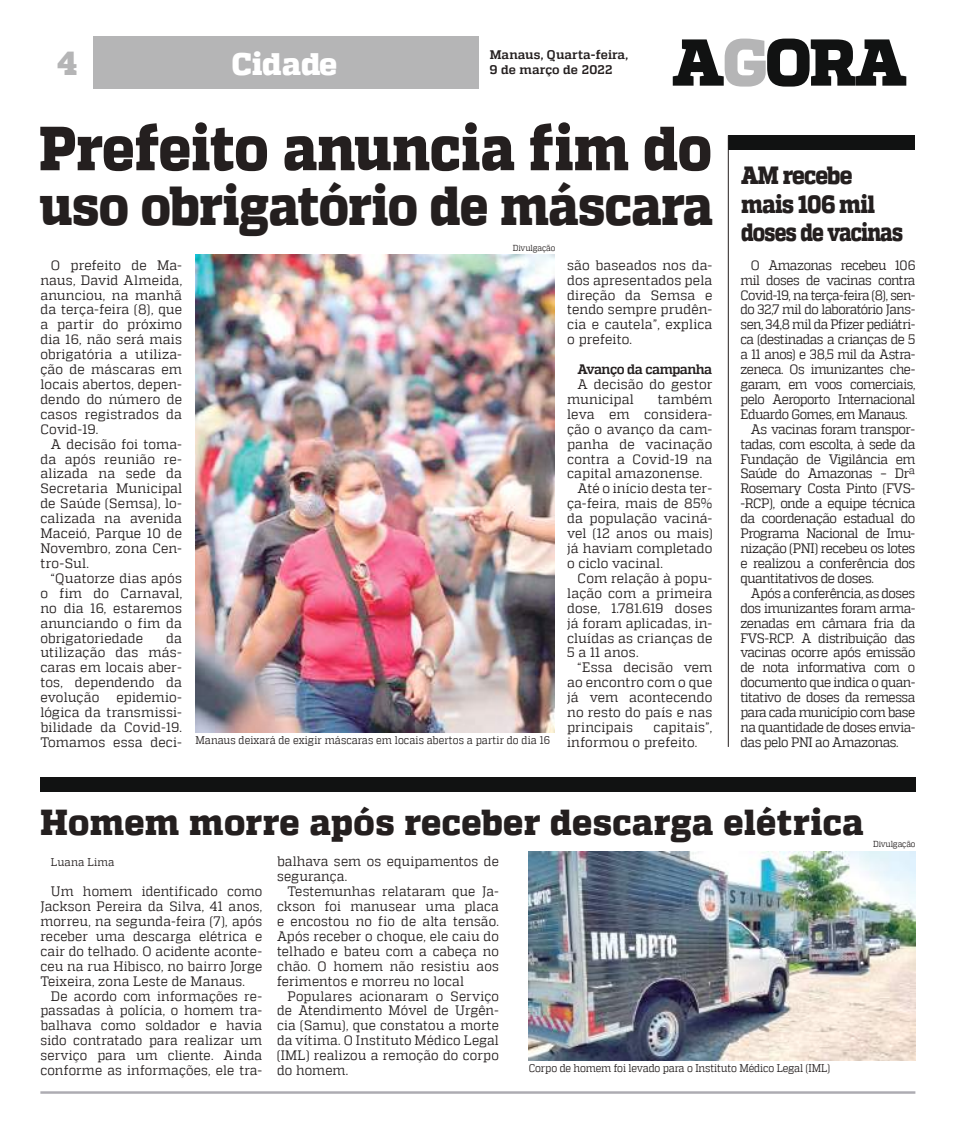
<style>
.page{position:relative;width:957px;height:1134px;background:#fff}
.page>*{position:absolute;margin:0;border:0;box-sizing:border-box;transform-origin:0 0}
.t1{font:800 62.12px "MW Quadon";letter-spacing:-.005em;color:#241f1f;scale:.89 1}
.t2{font:800 54.62px "MW Quadon";letter-spacing:-.015em;color:#241f1f;scale:.89 1}
.t3{font:800 36px "MW Quadon";letter-spacing:.01em;color:#241f1f;scale:.95 1}
.t4{font:800 33.25px "MW Quadon";color:#b5b5b6;scale:.94 1}
.t5{font:800 31.12px "MW Quadon";color:#fff}
.t6{font:800 24.88px/28.6px "MW Quadon";letter-spacing:-.04em;color:#241f1f;scale:.87 1}
.t7{font:13.62px/14.9px "MW Quadon";letter-spacing:-.005em;color:#241f1f;text-align:justify;scale:.95 1}
.t8{font:13.62px/14.9px "MW Quadon";letter-spacing:-.005em;color:#241f1f;text-align:justify;scale:.93 1}
.t9{font:13.62px "MW Quadon";letter-spacing:-.04em;color:#241f1f;scale:.93 1}
.t10{font:13.62px "MW Quadon";letter-spacing:-.04em;color:#241f1f;scale:.92 1}
.t11{font:13.62px "MW Quadon";letter-spacing:-.04em;color:#241f1f;scale:.91 1}
.t12{font:13.62px "MW Quadon";letter-spacing:-.035em;color:#241f1f;scale:.91 1}
.t13{font:13.62px "MW Quadon";letter-spacing:-.035em;color:#241f1f;scale:.92 1}
.t14{font:13.62px "MW Quadon";letter-spacing:-.035em;color:#241f1f;scale:.93 1}
.t15{font:13.62px "MW Quadon";letter-spacing:.015em;color:#241f1f;scale:.95 1}
.t16{font:13.62px "MW Quadon";letter-spacing:-.03em;color:#241f1f;scale:.91 1}
.t17{font:700 13.62px "MW Quadon";letter-spacing:-.035em;color:#241f1f;scale:.95 1}
.t18{font:700 12.38px/14.9px "MW Quadon";letter-spacing:.01em;color:#241f1f}
.t19{font:11.12px "MW Quadon";color:#241f1f;scale:.89 1}
.t20{font:11.12px "MW Quadon";color:#241f1f;scale:.93 1}
.t21{font:8.75px "MW Quadon";letter-spacing:-.015em;color:#241f1f;scale:.89 1}
</style>
<div class="page">
<hr style="left:40px;top:1091px;width:875px;height:3px;background:#adacb2">
<div style="left:40px;top:777px;width:875px;height:15px;background:#111212"></div>
<img style="left:195px;top:255px;width:360px;height:477px">
<img style="left:528px;top:851px;width:387px;height:209px">
<div style="left:728px;top:135px;width:187px;height:15px;background:#111212"></div>
<hr style="left:728px;top:135px;width:1px;height:612px;background:#241f1f">
<div style="left:93px;top:36px;width:385px;height:53px;background:#b5b5b6"></div>
<svg style="left:673px;top:39px;width:233px;height:48px"></svg>
<h3 class="t4" style="left:58px;top:44px;width:23px">4</h3>
<h3 class="t5" style="left:232px;top:45px;width:107px">Cidade</h3>
<p class="t18" style="left:490px;top:47px;width:140px">Manaus, Quarta-feira,<br>9 de março de 2022</p>
<h1 class="t1" style="left:39px;top:112px;width:757px">Prefeito anuncia fim do</h1>
<h2 class="t2" style="left:39px;top:174px;width:759px">uso obrigatório de máscara</h2>
<p class="t7" style="left:40px;top:257px;width:151px;text-indent:11px">O prefeito de Ma&shy;naus, David Almeida, anunciou, na manhã da terça-feira (8), que a partir do próximo dia 16, não será mais obrigatória a utiliza&shy;ção de máscaras em locais abertos, depen&shy;dendo do número de casos registrados da Covid-19.</p>
<p class="t7" style="left:40px;top:436px;width:151px;text-indent:10px">A decisão foi toma&shy;da após reunião re&shy;alizada na sede da Secretaria Municipal de Saúde (Semsa), lo&shy;calizada na avenida Maceió, Parque 10 de Novembro, zona Cen&shy;tro-Sul.</p>
<p class="t7" style="left:40px;top:571px;width:151px;text-indent:10px">“Quatorze dias após o fim do Carnaval, no dia 16, estaremos anunciando o fim da obrigatoriedade</p>
<p class="t7" style="left:40px;top:630px;width:151px;text-indent:126px">da utilização das más&shy;caras em locais aber&shy;tos, dependendo da evolução</p>
<p class="t7" style="left:40px;top:690px;width:151px;text-indent:76px">epidemio&shy;lógica da transmissi&shy;bilidade da Covid-19.<br>Tomamos essa deci-</p>
<p class="t21" style="left:513px;top:243px;width:49px">Divulgação</p>
<p class="t19" style="left:195px;top:734px;width:400px">Manaus deixará de exigir máscaras em locais abertos a partir do dia 16</p>
<p class="t7" style="left:567px;top:257px;width:154px">são baseados nos da&shy;dos apresentados pela direção da Semsa e tendo sempre prudên&shy;cia e cautela”, explica o prefeito.</p>
<p class="t17" style="left:577px;top:361px;width:143px">Avanço da campanha</p>
<p class="t7" style="left:567px;top:377px;width:154px;text-indent:10px">A decisão do gestor municipal</p>
<p class="t7" style="left:658px;top:392px;width:59px">também</p>
<p class="t7" style="left:567px;top:407px;width:154px">leva em considera-</p>
<p class="t7" style="left:567px;top:421px;width:154px">ção o avanço da cam-</p>
<p class="t7" style="left:567px;top:436px;width:154px">panha de vacinação</p>
<p class="t15" style="left:567px;top:451px;width:154px">contra a Covid-19 na</p>
<p class="t7" style="left:567px;top:466px;width:144px">capital amazonense.</p>
<p class="t7" style="left:577px;top:481px;width:143px">Até o início desta ter-</p>
<p class="t7" style="left:567px;top:496px;width:154px">ça-feira, mais de 85%</p>
<p class="t7" style="left:567px;top:511px;width:154px">da população vaciná-</p>
<p class="t7" style="left:567px;top:526px;width:154px">vel (12 anos ou mais)</p>
<p class="t7" style="left:567px;top:541px;width:154px">já haviam completado</p>
<p class="t7" style="left:567px;top:556px;width:102px">o ciclo vacinal.</p>
<p class="t7" style="left:577px;top:571px;width:143px">Com relação à popu-</p>
<p class="t7" style="left:567px;top:585px;width:154px">lação com a primeira</p>
<p class="t15" style="left:567px;top:600px;width:154px">dose, 1.781.619 doses</p>
<p class="t7" style="left:567px;top:615px;width:154px">já foram aplicadas, in-</p>
<p class="t15" style="left:567px;top:630px;width:154px">cluídas as crianças de</p>
<p class="t7" style="left:567px;top:645px;width:77px">5 a 11 anos.</p>
<p class="t7" style="left:577px;top:660px;width:143px">“Essa decisão vem</p>
<p class="t7" style="left:567px;top:675px;width:154px">ao encontro com o que</p>
<p class="t7" style="left:567px;top:690px;width:154px">já vem acontecendo</p>
<p class="t7" style="left:567px;top:705px;width:154px">no resto do país e nas</p>
<p class="t15" style="left:567px;top:719px;width:71px">principais</p>
<p class="t7" style="left:567px;top:720px;width:154px;text-indent:86px">capitais”, informou o prefeito.</p>
<h3 class="t6" style="left:741px;top:161px;width:188px">AM recebe mais 106 mil doses de vacinas</h3>
<p class="t12" style="left:751px;top:257px;width:182px">O Amazonas recebeu 106</p>
<p class="t12" style="left:740px;top:272px;width:194px">mil doses de vacinas contra</p>
<p class="t11" style="left:740px;top:287px;width:194px">Covid-19, na terça-feira (8), sen-</p>
<p class="t11" style="left:740px;top:302px;width:194px">do 32,7 mil do laboratório Jans-</p>
<p class="t12" style="left:740px;top:317px;width:194px">sen, 34,8 mil da Pfizer pediátri-</p>
<p class="t12" style="left:740px;top:332px;width:194px">ca (destinadas a crianças de 5</p>
<p class="t16" style="left:740px;top:347px;width:194px">a 11 anos) e 38,5 mil da Astra-</p>
<p class="t12" style="left:740px;top:362px;width:194px">zeneca. Os imunizantes che-</p>
<p class="t11" style="left:740px;top:376px;width:194px">garam, em voos comerciais,</p>
<p class="t11" style="left:740px;top:391px;width:194px">pelo Aeroporto Internacional</p>
<p class="t11" style="left:740px;top:406px;width:185px">Eduardo Gomes, em Manaus.</p>
<p class="t9" style="left:751px;top:421px;width:178px">As vacinas foram transpor-</p>
<p class="t14" style="left:740px;top:436px;width:190px">tadas, com escolta, à sede da</p>
<p class="t9" style="left:740px;top:451px;width:190px">Fundação de Vigilância em</p>
<p class="t9" style="left:740px;top:466px;width:190px">Saúde do Amazonas – Drª</p>
<p class="t9" style="left:740px;top:481px;width:190px">Rosemary Costa Pinto (FVS-</p>
<p class="t14" style="left:740px;top:496px;width:190px">-RCP), onde a equipe técnica</p>
<p class="t9" style="left:740px;top:511px;width:190px">da coordenação estadual do</p>
<p class="t9" style="left:740px;top:526px;width:190px">Programa Nacional de Imu-</p>
<p class="t14" style="left:740px;top:540px;width:190px">nização (PNI) recebeu os lotes</p>
<p class="t9" style="left:740px;top:555px;width:190px">e realizou a conferência dos</p>
<p class="t9" style="left:740px;top:570px;width:145px">quantitativos de doses.</p>
<p class="t13" style="left:751px;top:585px;width:180px">Após a conferência, as doses</p>
<p class="t10" style="left:740px;top:600px;width:192px">dos imunizantes foram arma-</p>
<p class="t10" style="left:740px;top:615px;width:192px">zenadas em câmara fria da</p>
<p class="t13" style="left:740px;top:630px;width:192px">FVS-RCP. A distribuição das</p>
<p class="t13" style="left:740px;top:645px;width:192px">vacinas ocorre após emissão</p>
<p class="t10" style="left:740px;top:660px;width:192px">de nota informativa com o</p>
<p class="t10" style="left:740px;top:675px;width:192px">documento que indica o quan-</p>
<p class="t10" style="left:740px;top:690px;width:192px">titativo de doses da remessa</p>
<p class="t13" style="left:740px;top:705px;width:192px">para cada município com base</p>
<p class="t10" style="left:740px;top:719px;width:192px">na quantidade de doses envia-</p>
<p class="t13" style="left:740px;top:734px;width:173px">das pelo PNI ao Amazonas.</p>
<h3 class="t3" style="left:41px;top:802px;width:868px">Homem morre após receber descarga elétrica</h3>
<p class="t20" style="left:51px;top:856px;width:70px">Luana Lima</p>
<p class="t8" style="left:40px;top:884px;width:240px;text-indent:10px">Um homem identificado como Jackson Pereira da Silva, 41 anos, morreu, na segunda-feira (7), após receber uma descarga elétrica e cair do telhado. O acidente aconte&shy;ceu na rua Hibisco, no bairro Jorge Teixeira, zona Leste de Manaus.</p>
<p class="t8" style="left:40px;top:988px;width:240px;text-indent:10px">De acordo com informações re&shy;passadas à polícia, o homem tra&shy;balhava como soldador e havia sido contratado para realizar um serviço para um cliente. Ainda conforme as informações, ele tra-</p>
<p class="t8" style="left:277px;top:854px;width:240px">balhava sem os equipamentos de segurança.</p>
<p class="t8" style="left:277px;top:884px;width:240px;text-indent:10px">Testemunhas relataram que Ja&shy;ckson foi manusear uma placa e encostou no fio de alta tensão.<br>Após receber o choque, ele caiu do telhado e bateu com a cabeça no chão. O homem não resistiu aos ferimentos e morreu no local</p>
<p class="t8" style="left:277px;top:988px;width:240px;text-indent:10px">Populares acionaram o Serviço de Atendimento Móvel de Urgên&shy;cia (Samu), que constatou a morte da vítima. O Instituto Médico Legal (IML) realizou a remoção do corpo do homem.</p>
<p class="t19" style="left:529px;top:1062px;width:340px">Corpo de homem foi levado para o Instituto Médico Legal (IML)</p>
<p class="t21" style="left:873px;top:839px;width:49px">Divulgação</p>
</div>
